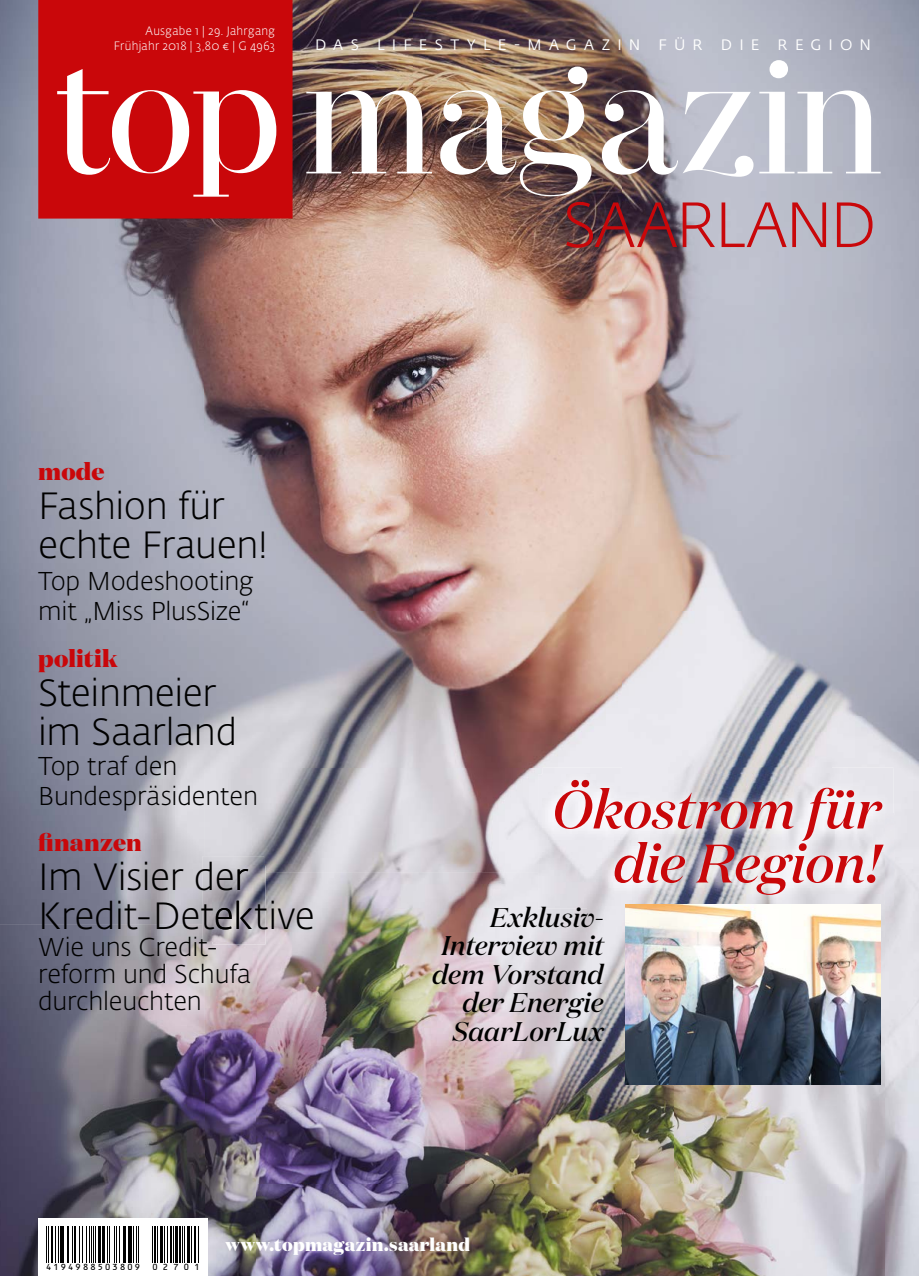
<style>
.page{position:relative;width:919px;height:1276px;background:#fff}
.page>*{position:absolute;margin:0;border:0;box-sizing:border-box;transform-origin:0 0}
.t1{font:300 63px "Fedra Sans Alt Std";letter-spacing:-.04em;color:#c9070a}
.t2{font:italic 500 54px/54px "Domaine Display";color:#c9070a;text-align:right}
.t3{font:300 37.5px/39px "Fedra Sans Alt Std";letter-spacing:-.01em;color:#000}
.t4{font:italic 500 27px/28.5px "Domaine Display";color:#000;text-align:right}
.t5{font:300 25.5px/30px "Fedra Sans Alt Std";letter-spacing:-.01em;color:#000}
.t6{font:800 24px "Domaine Display";letter-spacing:.01em;color:#c9070a}
.t7{font:800 18px "Domaine Display";letter-spacing:.02em;color:#fff}
.t8{font:15px "Fedra Sans Alt Std";letter-spacing:.475em;color:#fff}
.t9{font:300 12px/15px "Fedra Sans Alt Std";letter-spacing:.025em;color:#fff;text-align:right;scale:.95 1}
.t10{font:9.75px "OCRB10 Pitch BT";letter-spacing:.155em;color:#000}
</style>
<div class="page">
<img style="left:0;top:0;width:918px;height:768px">
<img style="left:0;top:768px;width:204px;height:508px">
<img style="left:204px;top:768px;width:338px;height:104px">
<img style="left:884px;top:768px;width:34px;height:508px">
<img style="left:257px;top:872px;width:368px;height:156px">
<img style="left:204px;top:942px;width:53px;height:334px">
<img style="left:257px;top:1028px;width:627px;height:248px">
<div style="left:38px;top:1218px;width:170px;height:58px;background:#fff"></div>
<img style="left:538px;top:774px;width:49px;height:134px">
<img style="left:587px;top:905px;width:297px;height:3px">
<img style="left:542px;top:767px;width:351px;height:46px">
<img style="left:884px;top:813px;width:9px;height:92px">
<img style="left:542px;top:774px;width:342px;height:131px">
<img style="left:212px;top:866px;width:53px;height:78px">
<img style="left:203px;top:856px;width:61px;height:86px">
<img style="left:212px;top:866px;width:52px;height:76px">
<div style="left:38px;top:0;width:254px;height:219px;background:#c9070a"></div>
<svg style="left:57px;top:69px;width:219px;height:128px"></svg>
<div style="left:769px;top:60px;width:19px;height:18px;background:#fff;border-radius:50%"></div>
<img style="left:306px;top:90px;width:126px;height:83px">
<img style="left:440px;top:67px;width:151px;height:129px">
<svg style="left:601px;top:90px;width:152px;height:87px"></svg>
<svg style="left:759px;top:90px;width:121px;height:83px"></svg>
<hr style="left:46px;top:1226px;width:1px;height:36px;background:#000">
<hr style="left:48px;top:1226px;width:1px;height:36px;background:#000">
<hr style="left:51px;top:1226px;width:1px;height:36px;background:#000">
<hr style="left:55px;top:1226px;width:1px;height:36px;background:#000">
<hr style="left:58px;top:1226px;width:1px;height:36px;background:#000">
<hr style="left:60px;top:1226px;width:2px;height:36px;background:#000">
<hr style="left:64px;top:1226px;width:1px;height:36px;background:#000">
<hr style="left:67px;top:1226px;width:2px;height:36px;background:#000">
<hr style="left:72px;top:1226px;width:1px;height:36px;background:#000">
<hr style="left:74px;top:1226px;width:2px;height:36px;background:#000">
<hr style="left:79px;top:1226px;width:1px;height:36px;background:#000">
<hr style="left:82px;top:1226px;width:1px;height:36px;background:#000">
<hr style="left:86px;top:1226px;width:1px;height:36px;background:#000">
<hr style="left:89px;top:1226px;width:1px;height:36px;background:#000">
<hr style="left:91px;top:1226px;width:1px;height:36px;background:#000">
<hr style="left:93px;top:1226px;width:1px;height:36px;background:#000">
<hr style="left:95px;top:1226px;width:1px;height:36px;background:#000">
<hr style="left:98px;top:1226px;width:3px;height:36px;background:#000">
<hr style="left:102px;top:1226px;width:3px;height:36px;background:#000">
<hr style="left:107px;top:1226px;width:1px;height:36px;background:#000">
<hr style="left:109px;top:1226px;width:1px;height:36px;background:#000">
<hr style="left:114px;top:1226px;width:1px;height:36px;background:#000">
<hr style="left:116px;top:1226px;width:1px;height:36px;background:#000">
<hr style="left:119px;top:1226px;width:1px;height:36px;background:#000">
<hr style="left:123px;top:1226px;width:2px;height:36px;background:#000">
<hr style="left:128px;top:1226px;width:1px;height:36px;background:#000">
<hr style="left:130px;top:1226px;width:2px;height:36px;background:#000">
<hr style="left:133px;top:1226px;width:1px;height:36px;background:#000">
<hr style="left:136px;top:1226px;width:1px;height:36px;background:#000">
<hr style="left:138px;top:1226px;width:1px;height:36px;background:#000">
<hr style="left:152px;top:1226px;width:1px;height:36px;background:#000">
<hr style="left:154px;top:1226px;width:2px;height:36px;background:#000">
<hr style="left:157px;top:1226px;width:1px;height:36px;background:#000">
<hr style="left:160px;top:1226px;width:3px;height:36px;background:#000">
<hr style="left:164px;top:1226px;width:1px;height:36px;background:#000">
<hr style="left:167px;top:1226px;width:1px;height:36px;background:#000">
<hr style="left:170px;top:1226px;width:2px;height:36px;background:#000">
<hr style="left:173px;top:1226px;width:1px;height:36px;background:#000">
<hr style="left:175px;top:1226px;width:3px;height:36px;background:#000">
<hr style="left:179px;top:1226px;width:2px;height:36px;background:#000">
<hr style="left:182px;top:1226px;width:1px;height:36px;background:#000">
<hr style="left:184px;top:1226px;width:1px;height:36px;background:#000">
<hr style="left:187px;top:1226px;width:3px;height:36px;background:#000">
<hr style="left:191px;top:1226px;width:1px;height:36px;background:#000">
<hr style="left:194px;top:1226px;width:2px;height:36px;background:#000">
<hr style="left:198px;top:1226px;width:1px;height:36px;background:#000">
<img style="left:625px;top:904px;width:255px;height:180px">
<p class="t9" style="left:114px;top:23px;width:171px">Ausgabe 1 | 29. Jahrgang<br>Frühjahr 2018 | 3,80 € | G 4963</p>
<p class="t8" style="left:315px;top:36px;width:557px">DAS LIFESTYLE-MAGAZIN FÜR DIE REGION</p>
<h1 class="t1" style="left:562px;top:187px;width:315px">SAARLAND</h1>
<p class="t6" style="left:38px;top:456px;width:68px">mode</p>
<h3 class="t3" style="left:38px;top:487px;width:231px">Fashion für echte Frauen!</h3>
<p class="t5" style="left:38px;top:566px;width:217px">Top Modeshooting mit „Miss PlusSize“</p>
<p class="t6" style="left:38px;top:642px;width:81px">politik</p>
<h3 class="t3" style="left:38px;top:673px;width:200px">Steinmeier im Saarland</h3>
<p class="t5" style="left:38px;top:751px;width:221px">Top traf den<br>Bundespräsidenten</p>
<p class="t6" style="left:38px;top:827px;width:105px">finanzen</p>
<h3 class="t3" style="left:38px;top:858px;width:278px">Im Visier der<br>Kredit-Detektive</h3>
<p class="t5" style="left:38px;top:934px;width:214px;line-height:27px">Wie uns Credit&shy;reform und Schufa durchleuchten</p>
<h2 class="t2" style="left:552px;top:782px;width:330px">Ökostrom für die Region!</h2>
<p class="t4" style="left:432px;top:902px;width:173px">Exklusiv-<br>Interview mit dem Vorstand der Energie<br>SaarLorLux</p>
<p class="t10" style="left:46px;top:1262px;width:156px">4194988503809 0 2 7 0 1</p>
<p class="t7" style="left:225px;top:1232px;width:246px">www.topmagazin.saarland</p>
</div>
